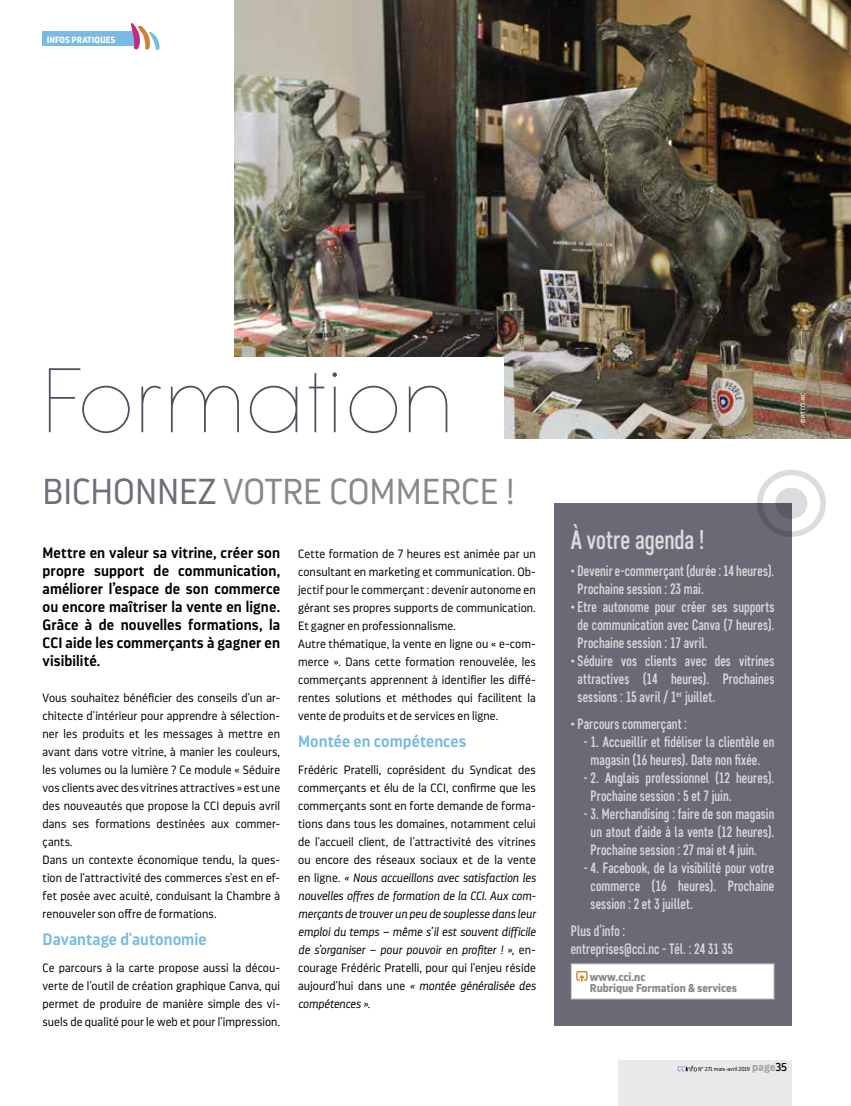
<style>
.page{position:relative;width:851px;height:1106px;background:#fff}
.page>*{position:absolute;margin:0;border:0;box-sizing:border-box;transform-origin:0 0}
.t1{font:200 90px "Pangram";letter-spacing:-.025em;color:#504f5f}
.t2{font:300 36px "Darwin Pro";color:#888}
.t3{font:500 27px "Core Sans D47 Cn";letter-spacing:-.005em;color:#dddadc}
.t4{font:600 16.5px "Darwin Pro";color:#77bae4}
.t5{font:500 15px/18px "Core Sans D47 Cn";letter-spacing:.005em;color:#dddadc;text-align:justify}
.t6{font:600 15px/18px "Darwin Pro";letter-spacing:.005em;color:#000;text-align:justify}
.t7{font:300 12px/18px "Darwin Pro";letter-spacing:.005em;color:#000}
.t8{font:700 11.4px/10.5px "Darwin Pro";color:#888}
.t9{font:700 9px "Darwin Pro";color:#fff}
.t10{font:6px "Darwin Pro";color:#fff}
.t11{font:300 5.7px "Darwin Pro";color:#000}
.s1{color:#716c79}
.s2{font-style:italic}
.s3{font-weight:700;font-size:11.4px;color:#a9a4ab}
.s4{font-weight:400;font-size:11.4px}
</style>
<div class="page">
<img style="left:234px;top:0;width:616px;height:438px">
<div style="left:43px;top:357px;width:460px;height:98px;background:#fff"></div>
<div style="left:553px;top:503px;width:238px;height:522px;background:#6c6875"></div>
<div style="left:571px;top:964px;width:202px;height:34px;background:#fff"></div>
<svg style="left:576px;top:971px;width:11px;height:11px"></svg>
<div style="left:570px;top:963px;width:204px;height:36px;border:1px solid #cbcbcb"></div>
<svg style="left:757px;top:469px;width:68px;height:68px"></svg>
<div style="left:617px;top:1060px;width:174px;height:46px;background:#e9e9e9"></div>
<svg style="left:677px;top:1065px;width:19px;height:6px"></svg>
<div style="left:43px;top:32px;width:94px;height:14px;background:#77bae4"></div>
<svg style="left:131px;top:23px;width:29px;height:27px"></svg>
<p class="t9" style="left:47px;top:33px;width:70px">INFOS PRATIQUES</p>
<h1 class="t1" style="left:43px;top:343px;width:411px">Formation</h1>
<h2 class="t2" style="left:43px;top:468px;width:473px"><span class="s1">BICHONNEZ</span> VOTRE COMMERCE !</h2>
<p class="t6" style="left:43px;top:543px;width:239px">Mettre en valeur sa vitrine, créer son propre support de communication, améliorer l’espace de son commerce ou encore maîtriser la vente en ligne.<br>Grâce à de nouvelles formations, la CCI aide les commerçants à gagner en visibilité.</p>
<p class="t7" style="left:43px;top:689px;width:239px">Vous souhaitez bénéficier des conseils d'un ar&shy;chitecte d'intérieur pour apprendre à sélection&shy;ner les produits et les messages à mettre en avant dans votre vitrine, à manier les couleurs, les volumes ou la lumière ? Ce module « Séduire vos clients avec des vitrines attractives » est une des nouveautés que propose la CCI depuis avril dans ses formations destinées aux commer&shy;çants.<br>Dans un contexte économique tendu, la ques&shy;tion de l'attractivité des commerces s'est en ef&shy;fet posée avec acuité, conduisant la Chambre à renouveler son offre de formations.</p>
<h3 class="t4" style="left:43px;top:928px;width:165px">Davantage d'autonomie</h3>
<p class="t7" style="left:43px;top:959px;width:239px;text-align:justify">Ce parcours à la carte propose aussi la décou&shy;verte de l'outil de création graphique Canva, qui permet de produire de manière simple des vi&shy;suels de qualité pour le web et pour l'impression.</p>
<p class="t7" style="left:298px;top:545px;width:239px">Cette formation de 7 heures est animée par un consultant en marketing et communication. Ob&shy;jectif pour le commerçant : devenir autonome en gérant ses propres supports de communication.<br>Et gagner en professionnalisme.<br>Autre thématique, la vente en ligne ou « e-com&shy;merce ». Dans cette formation renouvelée, les commerçants apprennent à identifier les diffé&shy;rentes solutions et méthodes qui facilitent la vente de produits et de services en ligne.</p>
<h3 class="t4" style="left:298px;top:730px;width:170px">Montée en compétences</h3>
<p class="t7" style="left:298px;top:761px;width:239px;text-align:justify">Frédéric Pratelli, coprésident du Syndicat des commerçants et élu de la CCI, confirme que les commerçants sont en forte demande de forma&shy;tions dans tous les domaines, notamment celui de l'accueil client, de l'attractivité des vitrines ou encore des réseaux sociaux et de la vente en ligne. <span class="s2">« Nous accueillons avec satisfaction les nouvelles offres de formation de la CCI. Aux com&shy;merçants de trouver un peu de souplesse dans leur emploi du temps – même s’il est souvent difficile de s’organiser – pour pouvoir en profiter ! »</span>, en&shy;courage Frédéric Pratelli, pour qui l'enjeu réside aujourd'hui dans une <span class="s2">« montée généralisée des compétences »</span>.</p>
<p class="t10" style="left:798px;top:423px;width:32px;rotate:-90deg">© PT CCI-NC</p>
<h3 class="t3" style="left:570px;top:523px;width:135px">À votre agenda !</h3>
<p class="t5" style="left:577px;top:562px;width:198px;text-indent:-7px">• Devenir e-commerçant (durée : 14 heures).<br>Prochaine session : 23 mai.</p>
<p class="t5" style="left:577px;top:598px;width:198px;text-indent:-7px">• Etre autonome pour créer ses supports de communication avec Canva (7 heures).<br>Prochaine session : 17 avril.</p>
<p class="t5" style="left:577px;top:652px;width:198px;text-indent:-7px">• Séduire vos clients avec des vitrines attractives (14 heures). Prochaines sessions : 15 avril / 1<sup>er</sup> juillet.</p>
<p class="t5" style="left:570px;top:715px;width:118px">• Parcours commerçant :</p>
<p class="t5" style="left:583px;top:733px;width:192px;text-align:center">- 1. Accueillir et fidéliser la clientèle en magasin (16 heures). Date non fixée.</p>
<p class="t5" style="left:590px;top:769px;width:185px;text-indent:-7px">- 2. Anglais professionnel (12 heures).<br>Prochaine session : 5 et 7 juin.</p>
<p class="t5" style="left:590px;top:805px;width:185px;text-indent:-7px">- 3. Merchandising : faire de son magasin un atout d’aide à la vente (12 heures).<br>Prochaine session : 27 mai et 4 juin.</p>
<p class="t5" style="left:590px;top:859px;width:185px;text-indent:-7px">- 4. Facebook, de la visibilité pour votre commerce (16 heures). Prochaine session : 2 et 3 juillet.</p>
<p class="t5" style="left:570px;top:922px;width:164px">Plus d’info :<br>entreprises@cci.nc - Tél. : 24 31 35</p>
<p class="t8" style="left:589px;top:971px;width:149px">www.cci.nc<br>Rubrique Formation &amp; services</p>
<p class="t11" style="left:698px;top:1065px;width:91px">N° 271 mars-avril 2019 <span class="s3">page</span><span class="s4">35</span></p>
</div>
